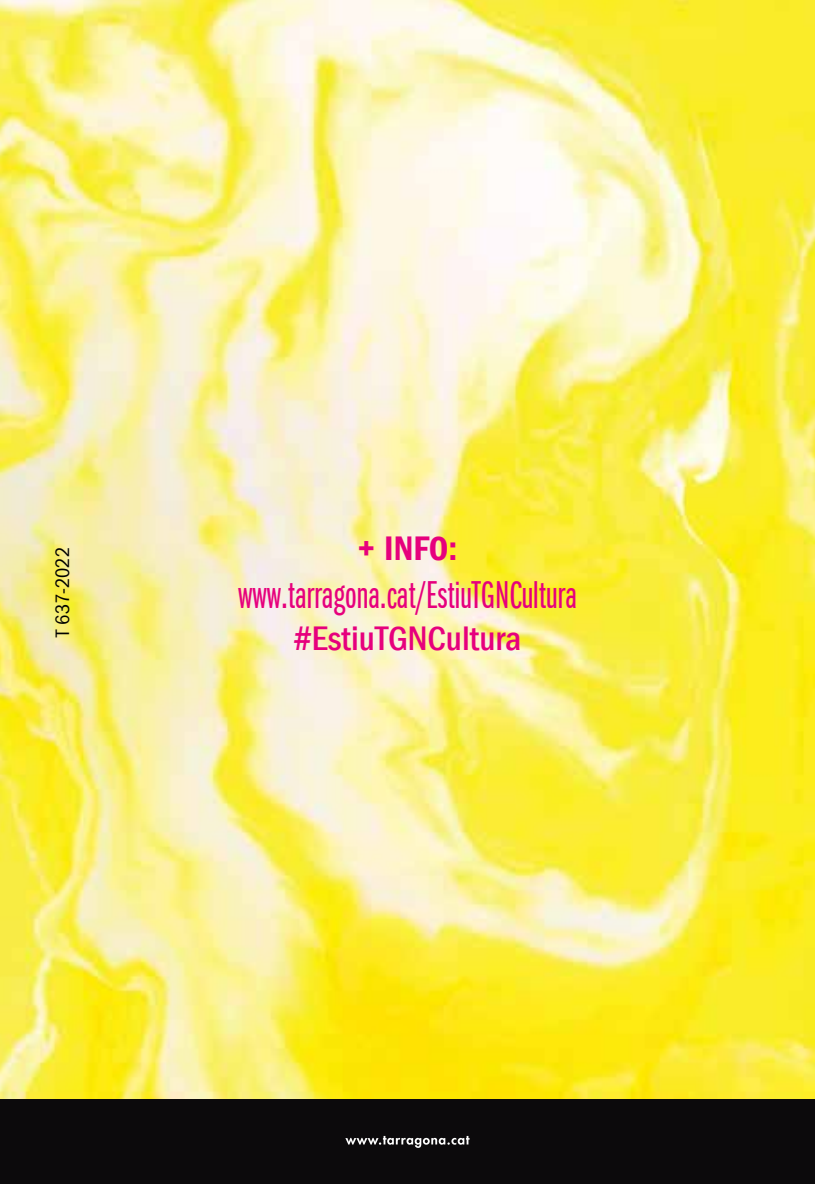
<style>
.page{position:relative;width:815px;height:1184px;background:#fff}
.page>*{position:absolute;margin:0;border:0;box-sizing:border-box;transform-origin:0 0}
.t1{font:40px "Franklin Gothic LT Com Bk X Cm";color:#e6007d}
.t2{font:500 condensed 35px "Franklin Gothic LT Com";color:#e6007d}
.t3{font:35px "Franklin Gothic LT Com Dm Cn";color:#e6007d}
.t4{font:condensed 20px "Franklin Gothic LT Com";color:#000}
</style>
<div class="page">
<img style="left:0;top:0;width:815px;height:1099px">
<div style="left:0;top:1099px;width:815px;height:84px;background:#0c0a0c"></div>
<svg style="left:345px;top:1135px;width:125px;height:12px"></svg>
<p class="t4" style="left:51px;top:636px;width:91px;rotate:-90deg">T 637-2022</p>
<p class="t3" style="left:357px;top:528px;width:102px">+ INFO:</p>
<p class="t1" style="left:238px;top:574px;width:340px">www.tarragona.cat/EstiuTGNCultura</p>
<p class="t2" style="left:294px;top:618px;width:229px">#EstiuTGNCultura</p>
</div>
